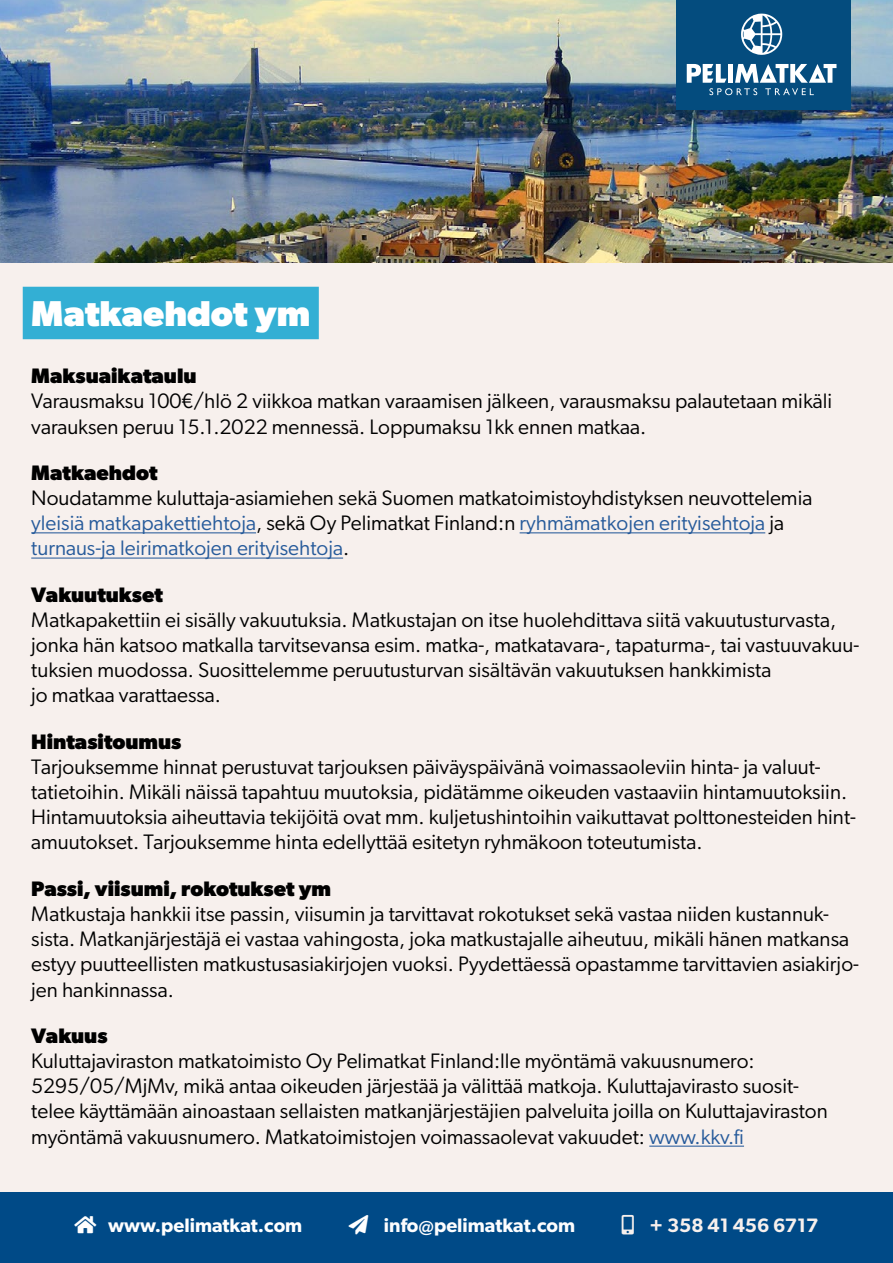
<style>
.page{position:relative;width:893px;height:1263px;background:#f7f0ed}
.page>*{position:absolute;margin:0;border:0;box-sizing:border-box;transform-origin:0 0}
.t1{font:700 36px "Gibson";color:#fff}
.t2{font:21px/25.2px "Gibson";color:#000}
.t3{font:700 21px "Gibson";color:#000}
.t4{font:600 19.5px "Gibson";color:#fdfdfe}
.t5{font:600 19.5px "Gibson";color:#fff}
.t6{font:600 19.5px "Gibson";color:#f7f0ed}
.s1{color:#275b9b}
.s2{color:#fff}
</style>
<div class="page">
<div style="left:0;top:1193px;width:893px;height:70px;background:#004a87"></div>
<div style="left:23px;top:287px;width:296px;height:52px;background:#33afd4"></div>
<img style="left:0;top:0;width:893px;height:263px">
<div style="left:676px;top:0;width:174px;height:109px;background:#044c7e"></div>
<svg style="left:741px;top:14px;width:41px;height:41px"></svg>
<svg style="left:687px;top:64px;width:149px;height:31px"></svg>
<hr style="left:31px;top:532px;width:225px;height:1px;background:#275b9b">
<hr style="left:520px;top:532px;width:245px;height:1px;background:#275b9b">
<hr style="left:31px;top:557px;width:312px;height:2px;background:#275b9b">
<hr style="left:649px;top:1145px;width:95px;height:2px;background:#275b9b">
<h1 class="t1" style="left:31px;top:293px;width:281px">Matkaehdot ym</h1>
<p class="t3" style="left:31px;top:363px;width:167px">Maksuaikataulu</p>
<p class="t2" style="left:31px;top:388px;width:802px">Varausmaksu 100€/hlö 2 viikkoa matkan varaamisen jälkeen, varausmaksu palautetaan mikäli varauksen peruu 15.1.2022 mennessä. Loppumaksu 1kk ennen matkaa.</p>
<p class="t3" style="left:31px;top:460px;width:128px">Matkaehdot</p>
<p class="t2" style="left:31px;top:485px;width:783px">Noudatamme kuluttaja-asiamiehen sekä Suomen matkatoimistoyhdistyksen neuvottelemia <span class="s1">yleisiä matkapakettiehtoja</span>, sekä Oy Pelimatkat Finland:n <span class="s1">ryhmämatkojen erityisehtoja</span> ja <span class="s1">turnaus-ja leirimatkojen erityisehtoja</span>.</p>
<p class="t3" style="left:31px;top:582px;width:133px">Vakuutukset</p>
<p class="t2" style="left:31px;top:607px;width:829px">Matkapakettiin ei sisälly vakuutuksia. Matkustajan on itse huolehdittava siitä vakuutusturvasta, jonka hän katsoo matkalla tarvitsevansa esim. matka-, matkatavara-, tapaturma-, tai vastuuvakuu&shy;tuksien muodossa. Suosittelemme peruutusturvan sisältävän vakuutuksen hankkimista<br>jo matkaa varattaessa.</p>
<p class="t3" style="left:31px;top:729px;width:152px">Hintasitoumus</p>
<p class="t2" style="left:31px;top:754px;width:826px">Tarjouksemme hinnat perustuvat tarjouksen päiväyspäivänä voimassaoleviin hinta- ja valuut&shy;tatietoihin. Mikäli näissä tapahtuu muutoksia, pidätämme oikeuden vastaaviin hintamuutoksiin.<br>Hintamuutoksia aiheuttavia tekijöitä ovat mm. kuljetushintoihin vaikuttavat polttonesteiden hint&shy;amuutokset. Tarjouksemme hinta edellyttää esitetyn ryhmäkoon toteutumista.</p>
<p class="t3" style="left:31px;top:876px;width:301px">Passi, viisumi, rokotukset ym</p>
<p class="t2" style="left:31px;top:901px;width:829px">Matkustaja hankkii itse passin, viisumin ja tarvittavat rokotukset sekä vastaa niiden kustannuk&shy;sista. Matkanjärjestäjä ei vastaa vahingosta, joka matkustajalle aiheutuu, mikäli hänen matkansa estyy puutteellisten matkustusasiakirjojen vuoksi. Pyydettäessä opastamme tarvittavien asiakirjo&shy;jen hankinnassa.</p>
<p class="t3" style="left:31px;top:1023px;width:78px">Vakuus</p>
<p class="t2" style="left:31px;top:1048px;width:798px">Kuluttajaviraston matkatoimisto Oy Pelimatkat Finland:lle myöntämä vakuusnumero:<br>5295/05/MjMv, mikä antaa oikeuden järjestää ja välittää matkoja. Kuluttajavirasto suosit&shy;telee käyttämään ainoastaan sellaisten matkanjärjestäjien palveluita joilla on Kuluttajaviraston myöntämä vakuusnumero. Matkatoimistojen voimassaolevat vakuudet: <span class="s1">www.kkv.fi</span></p>
<p class="t5" style="left:75px;top:1214px;width:229px">★□ www.pelimatkat.com</p>
<p class="t4" style="left:349px;top:1214px;width:228px"><span class="s2">●■</span> info@pelimatkat.com</p>
<p class="t6" style="left:622px;top:1214px;width:198px">□●●▼ + 358 41 456 6717</p>
</div>
